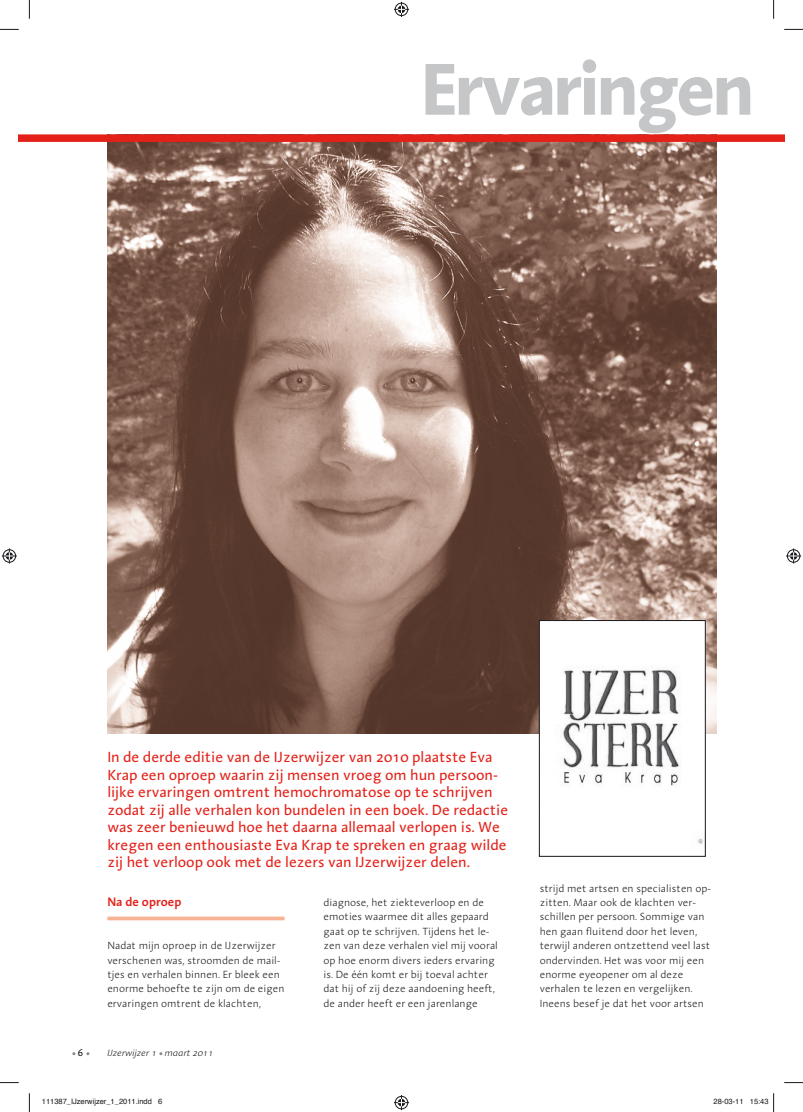
<style>
.page{position:relative;width:803px;height:1112px;background:#fff}
.page>*{position:absolute;margin:0;border:0;box-sizing:border-box;transform-origin:0 0}
.t1{font:700 75px "Linotype Aroma";letter-spacing:-.05em;color:#c5c6c8}
.t2{font:15px/17.5px "Linotype Aroma";letter-spacing:-.005em;color:#e32119}
.t3{font:600 12.5px "Linotype Aroma";color:#e32119}
.t4{font:300 10.62px/14.4px "Linotype Aroma";color:#1a171c}
.t5{font:italic 300 9.38px "Linotype Aroma";color:#1a171c}
.t6{font:7.5px "Helvetica";color:#1a171c}
.s1{font-weight:700;font-style:normal;font-size:16.25px;color:#87888a}
.s2{font-weight:400;font-style:normal;font-size:9.75px}
</style>
<div class="page">
<img style="left:108px;top:142px;width:609px;height:591px">
<div style="left:19px;top:134px;width:765px;height:8px;background:#e32119"></div>
<svg style="left:107px;top:916px;width:177px;height:4px"></svg>
<img style="left:541px;top:622px;width:162px;height:222px">
<div style="left:539px;top:620px;width:166px;height:236px;border:1px solid #1a171c"></div>
<svg style="left:0;top:29px;width:19px;height:1px"></svg>
<svg style="left:784px;top:29px;width:19px;height:1px"></svg>
<svg style="left:0;top:1082px;width:19px;height:1px"></svg>
<svg style="left:784px;top:1082px;width:19px;height:1px"></svg>
<svg style="left:29px;top:0;width:1px;height:19px"></svg>
<svg style="left:29px;top:1093px;width:1px;height:18px"></svg>
<svg style="left:773px;top:0;width:1px;height:19px"></svg>
<svg style="left:394px;top:2px;width:15px;height:15px"></svg>
<svg style="left:394px;top:1095px;width:15px;height:14px"></svg>
<svg style="left:2px;top:548px;width:15px;height:15px"></svg>
<svg style="left:786px;top:548px;width:15px;height:15px"></svg>
<svg style="left:773px;top:1093px;width:1px;height:18px"></svg>
<h1 class="t1" style="left:421px;top:61px;width:335px">Ervaringen</h1>
<p class="t2" style="left:107px;top:749px;width:402px">In de derde editie van de IJzerwijzer van 2010 plaatste Eva Krap een oproep waarin zij mensen vroeg om hun persoon&shy;lijke ervaringen omtrent hemochromatose op te schrijven zodat zij alle verhalen kon bundelen in een boek. De redactie was zeer benieuwd hoe het daarna allemaal verlopen is. We kregen een enthousiaste Eva Krap te spreken en graag wilde zij het verloop ook met de lezers van IJzerwijzer delen.</p>
<p class="t3" style="left:107px;top:896px;width:76px">Na de oproep</p>
<p class="t4" style="left:107px;top:939px;width:179px">Nadat mijn oproep in de IJzerwijzer verschenen was, stroomden de mail&shy;tjes en verhalen binnen. Er bleek een enorme behoefte te zijn om de eigen ervaringen omtrent de klachten,</p>
<p class="t5" style="left:72px;top:1049px;width:142px"><span class="s1">.</span> <span class="s2">6</span> <span class="s1">.</span> IJzerwijzer 1 <span class="s1">.</span> maart 2011</p>
<p class="t4" style="left:323px;top:896px;width:176px">diagnose, het ziekteverloop en de emoties waarmee dit alles gepaard gaat op te schrijven. Tijdens het le&shy;zen van deze verhalen viel mij vooral op hoe enorm divers ieders ervaring is. De één komt er bij toeval achter dat hij of zij deze aandoening heeft, de ander heeft er een jarenlange</p>
<p class="t4" style="left:540px;top:881px;width:173px">strijd met artsen en specialisten op&shy;zitten. Maar ook de klachten ver&shy;schillen per persoon. Sommige van hen gaan fluitend door het leven, terwijl anderen ontzettend veel last ondervinden. Het was voor mij een enorme eyeopener om al deze verhalen te lezen en vergelijken.<br>Ineens besef je dat het voor artsen</p>
<p class="t6" style="left:42px;top:1098px;width:122px">111387_IJzerwijzer_1_2011.indd 6</p>
<p class="t6" style="left:713px;top:1098px;width:57px">28-03-11 15:43</p>
</div>
